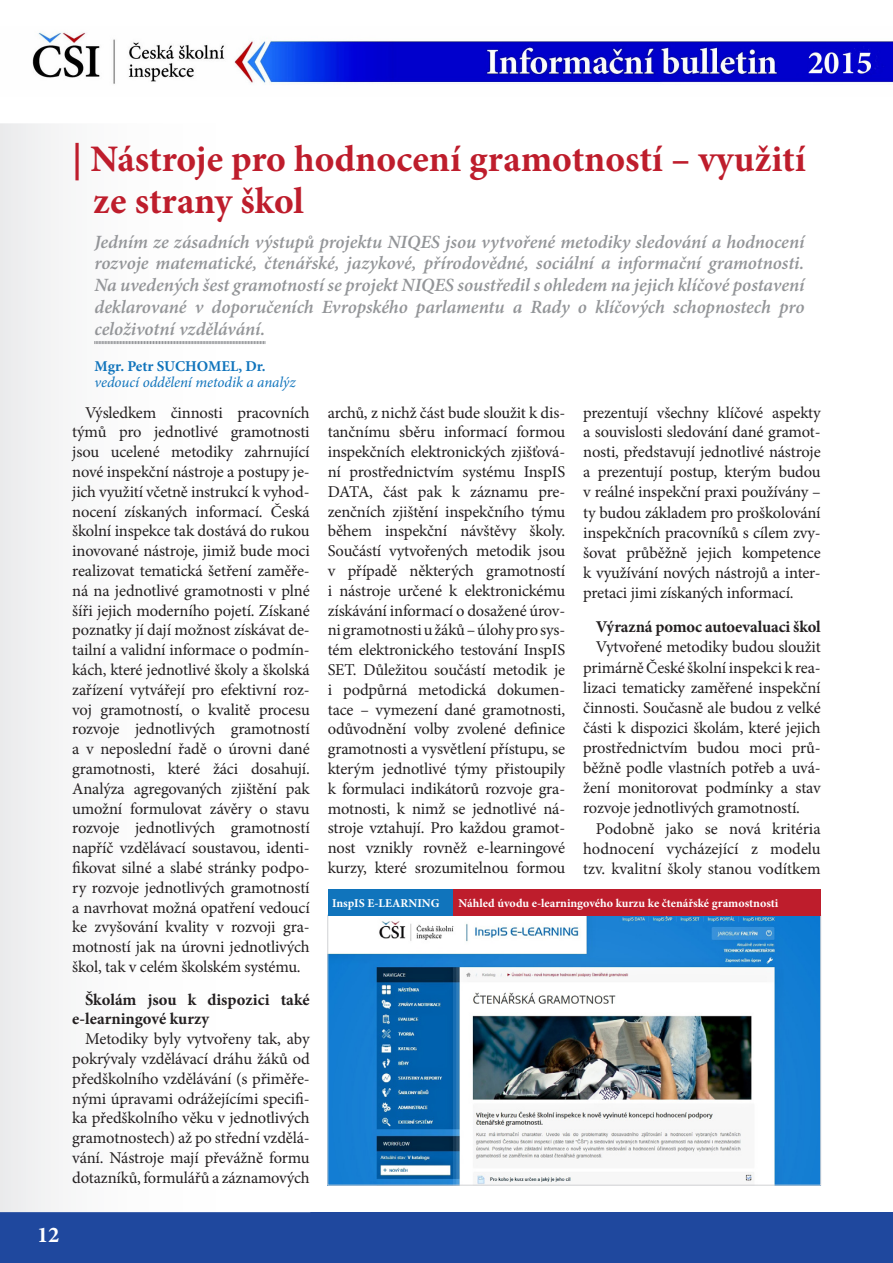
<style>
.page{position:relative;width:893px;height:1263px;background:#fff}
.page>*{position:absolute;margin:0;border:0;box-sizing:border-box;transform-origin:0 0}
.t1{font:700 37.5px/42px "Minion Pro";color:#be1d2c}
.t2{font:700 22.5px "Minion Pro";color:#fff}
.perex{font:italic 600 18.75px/21.8px "Minion Pro";letter-spacing:-.005em;color:#939598;text-align:justify}
.KLASIKA{font:16.5px/19.8px "Minion Pro";letter-spacing:-.01em;color:#231f20;text-align:justify}
.KLASIKA-2{font:700 16.5px/19.8px "Minion Pro";color:#231f20}
.t3{font:italic 15px "Minion Pro";letter-spacing:-.005em;color:#1074bc}
.t4{font:700 15px "Minion Pro";color:#1074bc}
.t5{font:700 12px "Minion Pro";color:#fff}
</style>
<div class="page">
<div style="left:0;top:1212px;width:893px;height:51px;background:#1f489e"></div>
<img style="left:32px;top:32px;width:861px;height:52px">
<div style="left:0;top:123px;width:59px;height:1089px;background:#f0f0f1"></div>
<svg style="left:94px;top:341px;width:172px;height:3px"></svg>
<img style="left:330px;top:917px;width:489px;height:266px">
<div style="left:452px;top:890px;width:369px;height:26px;background:#be1d2c"></div>
<div style="left:328px;top:890px;width:124px;height:26px;background:#1074bc"></div>
<p class="t1" style="left:93px;top:138px;width:714px;text-indent:-21px">| Nástroje pro hodnocení gramotností – využití ze strany škol</p>
<p class="perex" style="left:94px;top:231px;width:711px">Jedním ze zásadních výstupů projektu NIQES jsou vytvořené metodiky sledování a hodnocení rozvoje matematické, čtenářské, jazykové, přírodovědné, sociální a informační gramotnosti.<br>Na uvedených šest gramotností se projekt NIQES soustředil s ohledem na jejich klíčové postavení deklarované v doporučeních Evropského parlamentu a Rady o klíčových schopnostech pro celoživotní vzdělávání.</p>
<p class="t4" style="left:94px;top:356px;width:173px">Mgr. Petr SUCHOMEL, Dr.</p>
<p class="t3" style="left:94px;top:372px;width:203px">vedoucí oddělení metodik a analýz</p>
<p class="KLASIKA" style="left:72px;top:402px;width:239px;text-indent:13px">Výsledkem činnosti pracovních týmů pro jednotlivé gramotnosti jsou ucelené metodiky zahrnující nové inspekční nástroje a postupy je&shy;jich využití včetně instrukcí k vyhod&shy;nocení získaných informací. Česká školní inspekce tak dostává do rukou inovované nástroje, jimiž bude moci realizovat tematická šetření zaměře&shy;ná na jednotlivé gramotnosti v plné šíři jejich moderního pojetí. Získané poznatky jí dají možnost získávat de&shy;tailní a validní informace o podmín&shy;kách, které jednotlivé školy a školská zařízení vytvářejí pro efektivní roz&shy;voj gramotností, o kvalitě procesu rozvoje jednotlivých gramotností a v neposlední řadě o úrovni dané gramotnosti, které žáci dosahují.<br>Analýza agregovaných zjištění pak umožní formulovat závěry o stavu rozvoje jednotlivých gramotností napříč vzdělávací soustavou, identi&shy;fikovat silné a slabé stránky podpo&shy;ry rozvoje jednotlivých gramotností a navrhovat možná opatření vedoucí ke zvyšování kvality v rozvoji gra&shy;motností jak na úrovni jednotlivých škol, tak v celém školském systému.</p>
<p class="KLASIKA-2" style="left:72px;top:989px;width:239px;text-indent:13px">Školám jsou k dispozici také e-learningové kurzy</p>
<p class="KLASIKA" style="left:72px;top:1029px;width:239px;text-indent:13px">Metodiky byly vytvořeny tak, aby pokrývaly vzdělávací dráhu žáků od předškolního vzdělávání (s přiměře&shy;nými úpravami odrážejícími specifi&shy;ka předškolního věku v jednotlivých gramotnostech) až po střední vzdělá&shy;vání. Nástroje mají převážně formu dotazníků, formulářů a záznamových</p>
<p class="KLASIKA" style="left:328px;top:402px;width:239px">archů, z nichž část bude sloužit k dis&shy;tančnímu sběru informací formou inspekčních elektronických zjišťová&shy;ní prostřednictvím systému InspIS DATA, část pak k záznamu pre&shy;zenčních zjištění inspekčního týmu během inspekční návštěvy školy.<br>Součástí vytvořených metodik jsou v případě některých gramotností i nástroje určené k elektronickému získávání informací o dosažené úrov&shy;ni gramotnosti u žáků – úlohy pro sys&shy;tém elektronického testování InspIS SET. Důležitou součástí metodik je i podpůrná metodická dokumen&shy;tace – vymezení dané gramotnosti, odůvodnění volby zvolené definice gramotnosti a vysvětlení přístupu, se kterým jednotlivé týmy přistoupily k formulaci indikátorů rozvoje gra&shy;motnosti, k nimž se jednotlivé ná&shy;stroje vztahují. Pro každou gramot&shy;nost vznikly rovněž e-learningové kurzy, které srozumitelnou formou</p>
<p class="KLASIKA" style="left:583px;top:402px;width:239px">prezentují všechny klíčové aspekty a souvislosti sledování dané gramot&shy;nosti, představují jednotlivé nástroje a prezentují postup, kterým budou v reálné inspekční praxi používány – ty budou základem pro proškolování inspekčních pracovníků s cílem zvy&shy;šovat průběžně jejich kompetence k využívání nových nástrojů a inter&shy;pretaci jimi získaných informací.</p>
<p class="KLASIKA-2" style="left:596px;top:617px;width:226px">Výrazná pomoc autoevaluaci škol</p>
<p class="KLASIKA" style="left:583px;top:637px;width:239px;text-indent:13px">Vytvořené metodiky budou sloužit primárně České školní inspekci k rea&shy;lizaci tematicky zaměřené inspekční činnosti. Současně ale budou z velké části k dispozici školám, které jejich prostřednictvím budou moci prů&shy;běžně podle vlastních potřeb a uvá&shy;žení monitorovat podmínky a stav rozvoje jednotlivých gramotností.</p>
<p class="KLASIKA" style="left:583px;top:818px;width:239px;text-indent:13px">Podobně jako se nová kritéria hodnocení vycházející z modelu tzv. kvalitní školy stanou vodítkem</p>
<p class="t5" style="left:332px;top:895px;width:109px">InspIS E-LEARNING</p>
<p class="t5" style="left:458px;top:895px;width:321px">Náhled úvodu e-learningového kurzu ke čtenářské gramostnosti</p>
<h2 class="t2" style="left:37px;top:1219px;width:24px">12</h2>
</div>
